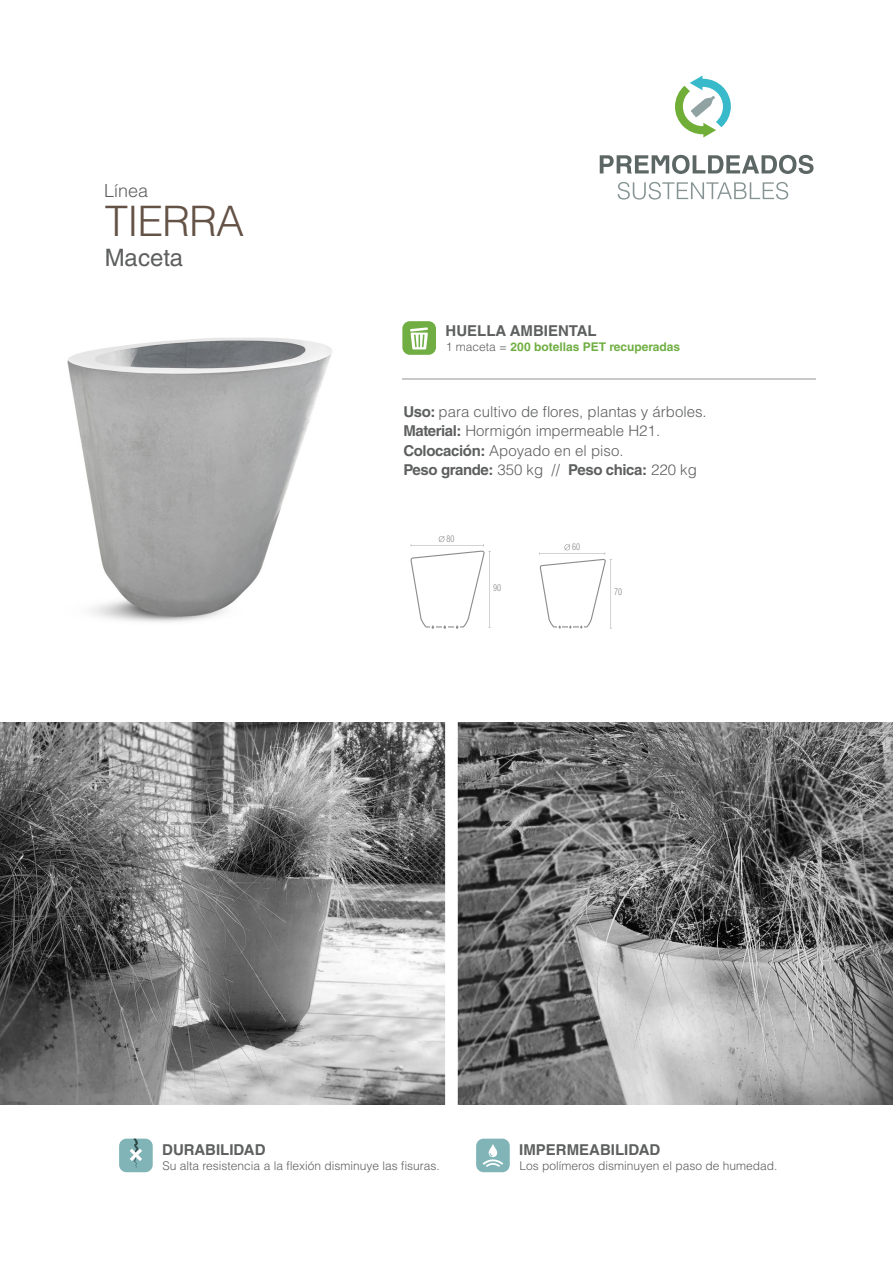
<style>
.page{position:relative;width:893px;height:1263px;background:#fff}
.page>*{position:absolute;margin:0;border:0;box-sizing:border-box;transform-origin:0 0}
.t1{font:300 42px "Helvetica LT Std";letter-spacing:-.025em;color:#645246}
.t2{font:24px "Helvetica LT Std";color:#5e5f5f}
.t3{font:300 18px "Helvetica LT Std";color:#5e5f5f}
.t4{font:300 15px/19.5px "Helvetica LT Std";color:#5e5f5f}
.t5{font:700 15px "Helvetica LT Std";color:#5e5f5f}
.t6{font:300 12px "Helvetica LT Std";color:#5e5f5f}
.t7{font:700 12px "Helvetica LT Std";color:#70ae43}
.t8{font:300 condensed 9px "Helvetica LT Std";color:#8b8c8c}
.s1{font-weight:300;color:#5e5f5f}
.s2{font-weight:700}
</style>
<div class="page">
<div style="left:402px;top:321px;width:34px;height:34px;background:#70ae43;border-radius:7px"></div>
<svg style="left:410px;top:327px;width:18px;height:22px"></svg>
<hr style="left:402px;top:379px;width:413px;height:1px;background:#c9c9c9">
<svg style="left:410px;top:536px;width:81px;height:93px"></svg>
<svg style="left:539px;top:544px;width:73px;height:85px"></svg>
<img style="left:67px;top:337px;width:265px;height:285px">
<div style="left:476px;top:1138px;width:34px;height:34px;background:#80b4b7;border-radius:7px"></div>
<svg style="left:483px;top:1144px;width:20px;height:23px"></svg>
<div style="left:119px;top:1138px;width:34px;height:34px;background:#80b4b7;border-radius:7px"></div>
<svg style="left:130px;top:1138px;width:12px;height:30px"></svg>
<svg style="left:618px;top:182px;width:170px;height:18px"></svg>
<svg style="left:675px;top:76px;width:56px;height:62px"></svg>
<svg style="left:600px;top:155px;width:213px;height:19px"></svg>
<img style="left:0;top:722px;width:893px;height:383px">
<p class="t3" style="left:104px;top:179px;width:46px">Línea</p>
<h1 class="t1" style="left:105px;top:195px;width:141px">TIERRA</h1>
<h2 class="t2" style="left:105px;top:244px;width:80px">Maceta</h2>
<p class="t5" style="left:446px;top:322px;width:153px">HUELLA AMBIENTAL</p>
<p class="t7" style="left:446px;top:340px;width:236px"><span class="s1">1 maceta =</span> 200 botellas PET recuperadas</p>
<p class="t4" style="left:403px;top:401px;width:305px"><span class="s2">Uso:</span> para cultivo de flores, plantas y árboles.<br><span class="s2">Material:</span> Hormigón impermeable H21.<br><span class="s2">Colocación:</span> Apoyado en el piso.<br><span class="s2">Peso grande:</span> 350 kg // <span class="s2">Peso chica:</span> 220 kg</p>
<p class="t8" style="left:446px;top:533px;width:9px">80</p>
<p class="t8" style="left:493px;top:582px;width:9px">90</p>
<p class="t8" style="left:572px;top:541px;width:9px">60</p>
<p class="t8" style="left:614px;top:586px;width:9px">70</p>
<p class="t5" style="left:162px;top:1140px;width:105px">DURABILIDAD</p>
<p class="t5" style="left:519px;top:1140px;width:143px">IMPERMEABILIDAD</p>
<p class="t6" style="left:162px;top:1158px;width:279px">Su alta resistencia a la flexión disminuye las fisuras.</p>
<p class="t6" style="left:519px;top:1158px;width:259px">Los polímeros disminuyen el paso de humedad.</p>
</div>
